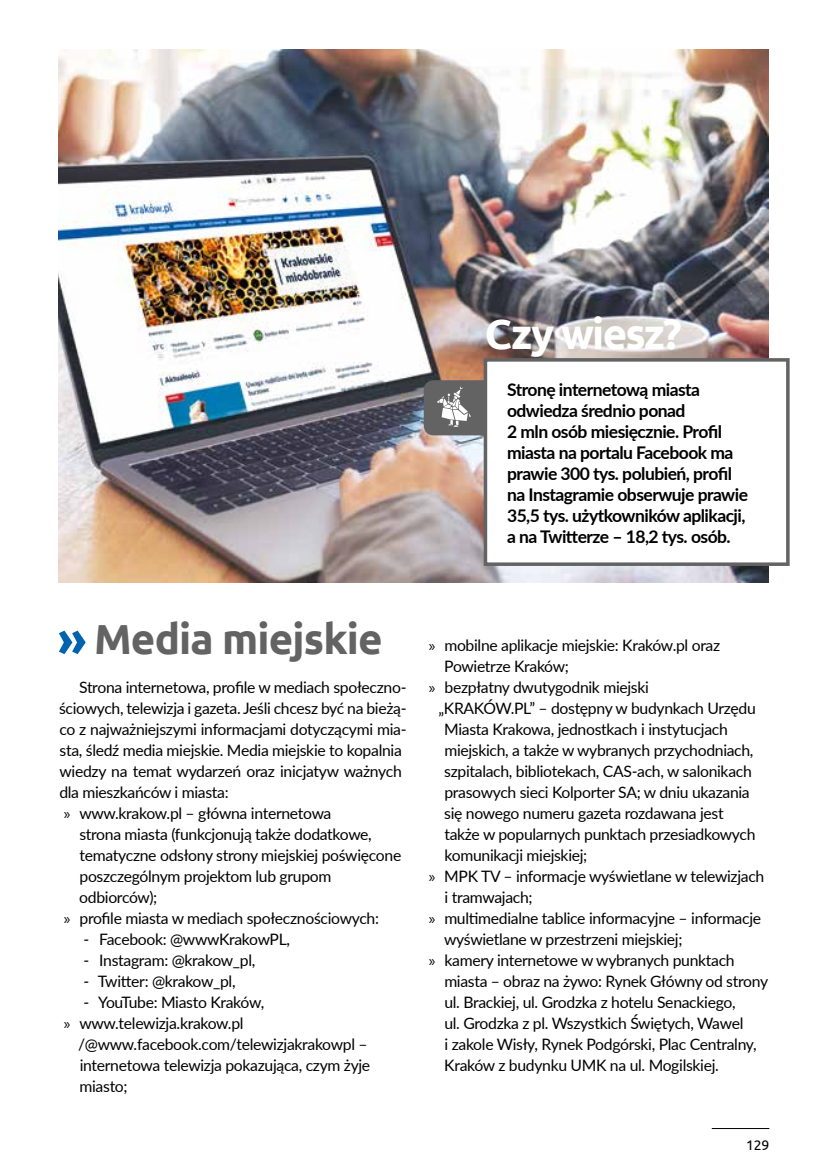
<style>
.page{position:relative;width:819px;height:1166px;background:#fff}
.page>*{position:absolute;margin:0;border:0;box-sizing:border-box;transform-origin:0 0}
.t1{font:700 42px "Ubuntu";letter-spacing:-.02em;color:#646363}
.t2{font:700 42px "Ubuntu";letter-spacing:-.04em;color:#fff}
.t3{font:700 17.5px/21px "Lato";letter-spacing:-.03em;color:#000}
.t4{font:15.75px/21px "Lato";letter-spacing:-.02em;color:#000}
.t5{font:14px "Ubuntu";color:#000}
.s1{font-family:"Myriad Pro"}
</style>
<div class="page">
<img style="left:59px;top:50px;width:709px;height:533px">
<svg style="left:59px;top:630px;width:27px;height:24px"></svg>
<div style="left:485px;top:360px;width:302px;height:204px;background:#fff"></div>
<div style="left:483px;top:358px;width:306px;height:208px;border:4px solid #646363"></div>
<svg style="left:423px;top:380px;width:61px;height:55px;background:#797878"></svg>
<hr style="left:711px;top:1128px;width:58px;height:1px;background:#000">
<h1 class="t2" style="left:485px;top:308px;width:198px">Czy wiesz?</h1>
<p class="t3" style="left:507px;top:378px;width:242px">Stronę internetową miasta odwiedza średnio ponad<br>2 mln osób miesięcznie. Profil miasta na portalu Facebook ma prawie 300 tys. polubień, profil na Instagramie obserwuje prawie<br>35,5 tys. użytkowników aplikacji, a na Twitterze – 18,2 tys. osób.</p>
<h1 class="t1" style="left:94px;top:614px;width:290px">Media miejskie</h1>
<p class="t4" style="left:79px;top:676px;width:329px">Strona internetowa, profile w mediach społeczno-</p>
<p class="t4" style="left:59px;top:697px;width:349px">ściowych, telewizja i gazeta. Jeśli chcesz być na bieżą-</p>
<p class="t4" style="left:59px;top:718px;width:348px">co z najważniejszymi informacjami dotyczącymi mia-</p>
<p class="t4" style="left:59px;top:739px;width:344px">sta, śledź media miejskie. Media miejskie to kopalnia</p>
<p class="t4" style="left:59px;top:760px;width:344px">wiedzy na temat wydarzeń oraz inicjatyw ważnych</p>
<p class="t4" style="left:59px;top:781px;width:171px">dla mieszkańców i miasta:</p>
<p class="t4" style="left:64px;top:802px;width:269px"><span class="s1">»</span> www.krakow.pl – główna internetowa</p>
<p class="t4" style="left:79px;top:823px;width:294px">strona miasta (funkcjonują także dodatkowe,</p>
<p class="t4" style="left:80px;top:844px;width:323px">tematyczne odsłony strony miejskiej poświęcone</p>
<p class="t4" style="left:79px;top:865px;width:253px">poszczególnym projektom lub grupom</p>
<p class="t4" style="left:79px;top:886px;width:80px">odbiorców);</p>
<p class="t4" style="left:64px;top:907px;width:316px"><span class="s1">»</span> profile miasta w mediach społecznościowych:</p>
<p class="t4" style="left:83px;top:928px;width:208px">- Facebook: @wwwKrakowPL,</p>
<p class="t4" style="left:83px;top:949px;width:173px">- Instagram: @krakow_pl,</p>
<p class="t4" style="left:83px;top:970px;width:154px">- Twitter: @krakow_pl,</p>
<p class="t4" style="left:64px;top:991px;width:202px;text-indent:20px">- YouTube: Miasto Kraków, <span class="s1">»</span> www.telewizja.krakow.pl</p>
<p class="t4" style="left:78px;top:1033px;width:293px">/@www.facebook.com/telewizjakrakowpl – internetowa telewizja pokazująca, czym żyje miasto;</p>
<p class="t4" style="left:428px;top:634px;width:293px"><span class="s1">»</span> mobilne aplikacje miejskie: Kraków.pl oraz</p>
<p class="t4" style="left:444px;top:655px;width:126px">Powietrze Kraków;</p>
<p class="t4" style="left:428px;top:676px;width:222px"><span class="s1">»</span> bezpłatny dwutygodnik miejski</p>
<p class="t4" style="left:438px;top:697px;width:319px">„KRAKÓW.PL” – dostępny w budynkach Urzędu</p>
<p class="t4" style="left:444px;top:718px;width:285px">Miasta Krakowa, jednostkach i instytucjach</p>
<p class="t4" style="left:444px;top:739px;width:311px">miejskich, a także w wybranych przychodniach,</p>
<p class="t4" style="left:444px;top:760px;width:309px">szpitalach, bibliotekach, CAS-ach, w salonikach</p>
<p class="t4" style="left:444px;top:781px;width:307px">prasowych sieci Kolporter SA; w dniu ukazania</p>
<p class="t4" style="left:444px;top:802px;width:281px">się nowego numeru gazeta rozdawana jest</p>
<p class="t4" style="left:444px;top:823px;width:312px">także w popularnych punktach przesiadkowych</p>
<p class="t4" style="left:444px;top:844px;width:144px">komunikacji miejskiej;</p>
<p class="t4" style="left:428px;top:865px;width:337px"><span class="s1">»</span> MPK TV – informacje wyświetlane w telewizjach</p>
<p class="t4" style="left:444px;top:886px;width:90px">i tramwajach;</p>
<p class="t4" style="left:428px;top:907px;width:334px"><span class="s1">»</span> multimedialne tablice informacyjne – informacje</p>
<p class="t4" style="left:444px;top:928px;width:240px">wyświetlane w przestrzeni miejskiej;</p>
<p class="t4" style="left:428px;top:949px;width:307px"><span class="s1">»</span> kamery internetowe w wybranych punktach</p>
<p class="t4" style="left:444px;top:970px;width:325px">miasta – obraz na żywo: Rynek Główny od strony</p>
<p class="t4" style="left:444px;top:991px;width:293px">ul. Brackiej, ul. Grodzka z hotelu Senackiego,</p>
<p class="t4" style="left:444px;top:1012px;width:300px">ul. Grodzka z pl. Wszystkich Świętych, Wawel</p>
<p class="t4" style="left:444px;top:1033px;width:313px">i zakole Wisły, Rynek Podgórski, Plac Centralny,</p>
<p class="t4" style="left:444px;top:1054px;width:276px">Kraków z budynku UMK na ul. Mogilskiej.</p>
<p class="t5" style="left:746px;top:1136px;width:25px">129</p>
</div>
